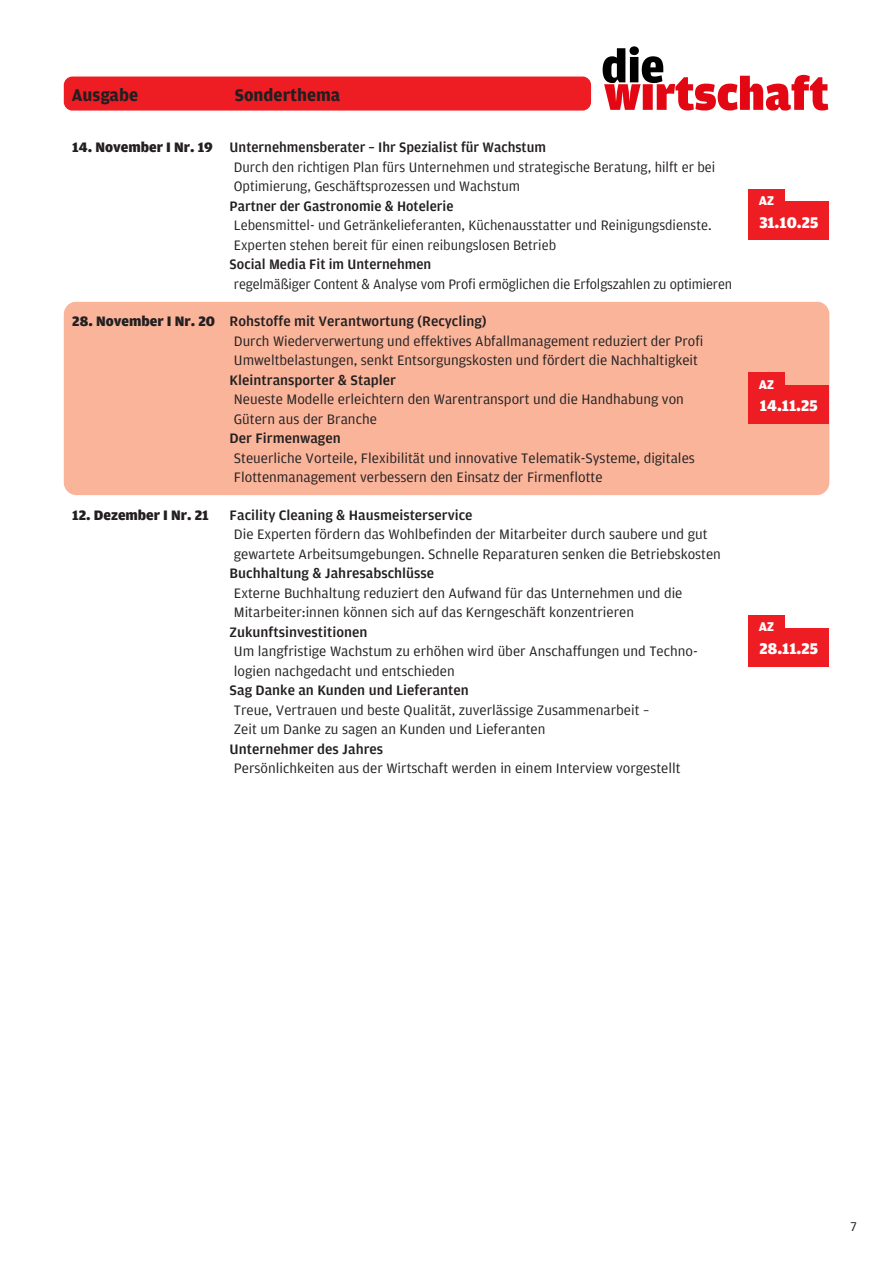
<style>
.page{position:relative;width:893px;height:1263px;background:#fff}
.page>*{position:absolute;margin:0;border:0;box-sizing:border-box;transform-origin:0 0}
.t1{font:700 18px "Amplitude";color:#231f20}
.t2{font:900 16.5px "Amplitude";color:#fff}
.t3{font:14.55px/19.5px "Amplitude";color:#231f20}
.t4{font:500 14.55px "Amplitude";color:#231f20}
.t5{font:900 14.55px "Amplitude";color:#231f20}
.t6{font:900 13.5px "Amplitude";color:#fff}
.t7{font:13.5px "Amplitude";color:#231f20}
</style>
<div class="page">
<div style="left:64px;top:77px;width:527px;height:34px;background:#ee1d23;border-radius:9px"></div>
<svg style="left:603px;top:46px;width:225px;height:65px"></svg>
<div style="left:748px;top:628px;width:81px;height:38px;background:#ee1d23"></div>
<div style="left:748px;top:615px;width:36px;height:21px;background:#ee1d23"></div>
<div style="left:64px;top:302px;width:765px;height:193px;background:#f9b49a;border-radius:13px"></div>
<div style="left:748px;top:386px;width:81px;height:38px;background:#ee1d23"></div>
<div style="left:748px;top:373px;width:36px;height:21px;background:#ee1d23"></div>
<div style="left:748px;top:202px;width:81px;height:38px;background:#ee1d23"></div>
<div style="left:748px;top:189px;width:36px;height:21px;background:#ee1d23"></div>
<p class="t1" style="left:72px;top:85px;width:68px">Ausgabe</p>
<p class="t1" style="left:235px;top:85px;width:107px">Sonderthema</p>
<p class="t5" style="left:72px;top:139px;width:142px">14. November I Nr. 19</p>
<p class="t4" style="left:230px;top:139px;width:318px">Unternehmensberater – Ihr Spezialist für Wachstum</p>
<p class="t3" style="left:234px;top:157px;width:483px">Durch den richtigen Plan fürs Unternehmen und strategische Beratung, hilft er bei<br>Optimierung, Geschäftsprozessen und Wachstum</p>
<p class="t4" style="left:230px;top:198px;width:225px">Partner der Gastronomie &amp; Hotelerie</p>
<p class="t3" style="left:234px;top:216px;width:479px">Lebensmittel- und Getränkelieferanten, Küchenausstatter und Reinigungsdienste.</p>
<p class="t3" style="left:234px;top:235px;width:324px">Experten stehen bereit für einen reibungslosen Betrieb</p>
<p class="t4" style="left:230px;top:256px;width:203px">Social Media Fit im Unternehmen</p>
<p class="t3" style="left:234px;top:274px;width:500px">regelmäßiger Content &amp; Analyse vom Profi ermöglichen die Erfolgszahlen zu optimieren</p>
<p class="t5" style="left:72px;top:313px;width:144px">28. November I Nr. 20</p>
<p class="t4" style="left:230px;top:313px;width:259px">Rohstoffe mit Verantwortung (Recycling)</p>
<p class="t3" style="left:234px;top:331px;width:471px">Durch Wiederverwertung und effektives Abfallmanagement reduziert der Profi<br>Umweltbelastungen, senkt Entsorgungskosten und fördert die Nachhaltigkeit</p>
<p class="t4" style="left:230px;top:372px;width:168px">Kleintransporter &amp; Stapler</p>
<p class="t3" style="left:234px;top:390px;width:452px">Neueste Modelle erleichtern den Warentransport und die Handhabung von<br>Gütern aus der Branche</p>
<p class="t4" style="left:230px;top:430px;width:113px">Der Firmenwagen</p>
<p class="t3" style="left:234px;top:448px;width:462px">Steuerliche Vorteile, Flexibilität und innovative Telematik-Systeme, digitales<br>Flottenmanagement verbessern den Einsatz der Firmenflotte</p>
<p class="t5" style="left:72px;top:507px;width:138px">12. Dezember I Nr. 21</p>
<p class="t4" style="left:230px;top:507px;width:244px">Facility Cleaning &amp; Hausmeisterservice</p>
<p class="t3" style="left:234px;top:525px;width:489px">Die Experten fördern das Wohlbefinden der Mitarbeiter durch saubere und gut gewartete Arbeitsumgebungen. Schnelle Reparaturen senken die Betriebskosten</p>
<p class="t4" style="left:230px;top:565px;width:206px">Buchhaltung &amp; Jahresabschlüsse</p>
<p class="t3" style="left:234px;top:583px;width:450px">Externe Buchhaltung reduziert den Aufwand für das Unternehmen und die<br>Mitarbeiter:innen können sich auf das Kerngeschäft konzentrieren</p>
<p class="t4" style="left:230px;top:624px;width:139px">Zukunftsinvestitionen</p>
<p class="t3" style="left:234px;top:642px;width:464px">Um langfristige Wachstum zu erhöhen wird über Anschaffungen und Techno&shy;logien nachgedacht und entschieden</p>
<p class="t4" style="left:230px;top:682px;width:241px">Sag Danke an Kunden und Lieferanten</p>
<p class="t3" style="left:234px;top:700px;width:417px">Treue, Vertrauen und beste Qualität, zuverlässige Zusammenarbeit –<br>Zeit um Danke zu sagen an Kunden und Lieferanten</p>
<p class="t4" style="left:230px;top:741px;width:155px">Unternehmer des Jahres</p>
<p class="t3" style="left:234px;top:759px;width:448px">Persönlichkeiten aus der Wirtschaft werden in einem Interview vorgestellt</p>
<p class="t6" style="left:759px;top:193px;width:17px">AZ</p>
<p class="t2" style="left:759px;top:213px;width:60px">31.10.25</p>
<p class="t6" style="left:759px;top:377px;width:17px">AZ</p>
<p class="t2" style="left:760px;top:397px;width:59px">14.11.25</p>
<p class="t6" style="left:759px;top:619px;width:17px">AZ</p>
<p class="t2" style="left:760px;top:639px;width:60px">28.11.25</p>
<p class="t7" style="left:850px;top:1219px;width:8px">7</p>
</div>
